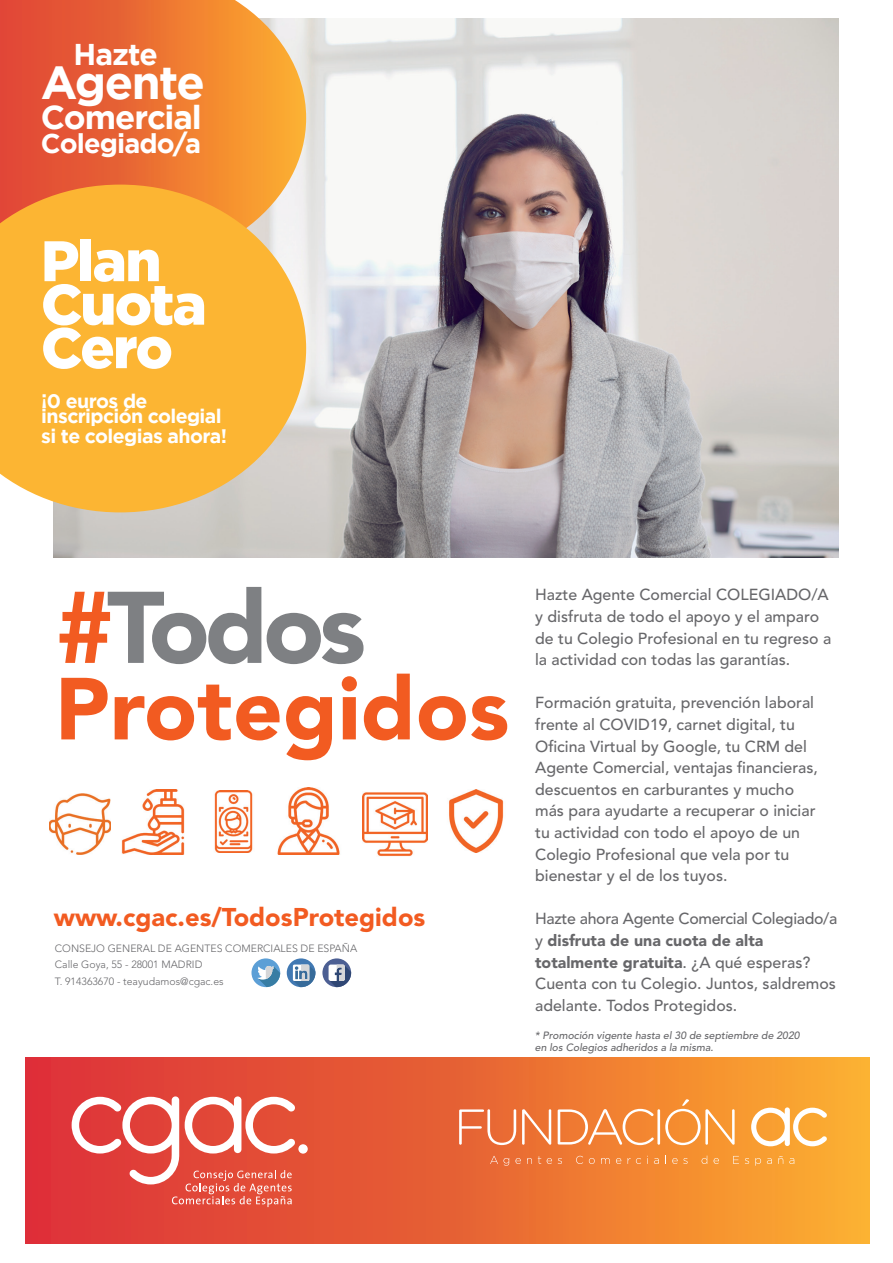
<style>
.page{position:relative;width:893px;height:1263px;background:#fff}
.page>*{position:absolute;margin:0;border:0;box-sizing:border-box;transform-origin:0 0}
.t1{font:900 100.5px "Avenir";letter-spacing:-.05em;color:#7e8083}
.t2{font:900 87px "Avenir";color:#f25b21}
.t3{font:900 57px/43.5px "Gotham";letter-spacing:-.035em;color:#fff}
.t4{font:700 46.5px "Gotham";letter-spacing:-.035em;color:#fff}
.t5{font:700 33px "Gotham";letter-spacing:-.03em;color:#fff}
.t6{font:700 30px "Gotham";letter-spacing:-.03em;color:#fff}
.t7{font:700 27px "Gotham";letter-spacing:-.03em;color:#fff}
.t8{font:900 25.5px "Avenir LT Std";color:#f25b21}
.t9{font:700 19.5px/15px "Gotham";letter-spacing:-.03em;color:#fff}
.t10{font:500 15.9px/21.6px "Avenir LT Std";color:#67676a}
.t11{font:300 10.5px/16.5px "Avenir LT Std";color:#67676a}
.t12{font:italic 500 10.5px/12px "Avenir LT Std";color:#67676a}
.s1{color:#f25b21}
.s2{font-weight:900}
</style>
<div class="page">
<img style="left:53px;top:19px;width:785px;height:538px">
<div style="left:251px;top:958px;width:29px;height:29px;background:#5c9fd6;border-radius:50%"></div>
<svg style="left:258px;top:966px;width:22px;height:21px"></svg>
<svg style="left:287px;top:958px;width:28px;height:29px"></svg>
<svg style="left:293px;top:964px;width:22px;height:23px"></svg>
<svg style="left:322px;top:958px;width:29px;height:29px"></svg>
<svg style="left:329px;top:964px;width:22px;height:23px"></svg>
<div style="left:25px;top:1058px;width:845px;height:185px;background:linear-gradient(to right,#da2839,#faaa2f)"></div>
<div style="left:298px;top:1144px;width:10px;height:9px;background:#fff;border-radius:50%"></div>
<svg style="left:72px;top:1096px;width:223px;height:111px"></svg>
<svg style="left:490px;top:1156px;width:19px;height:10px"></svg>
<svg style="left:515px;top:1158px;width:6px;height:6px"></svg>
<svg style="left:527px;top:1158px;width:5px;height:6px"></svg>
<svg style="left:538px;top:1156px;width:3px;height:8px"></svg>
<svg style="left:547px;top:1158px;width:5px;height:6px"></svg>
<svg style="left:558px;top:1158px;width:4px;height:6px"></svg>
<svg style="left:576px;top:1156px;width:7px;height:8px"></svg>
<svg style="left:589px;top:1158px;width:6px;height:6px"></svg>
<svg style="left:601px;top:1158px;width:9px;height:6px"></svg>
<svg style="left:616px;top:1158px;width:5px;height:6px"></svg>
<svg style="left:627px;top:1158px;width:14px;height:6px"></svg>
<svg style="left:654px;top:1158px;width:5px;height:6px"></svg>
<svg style="left:672px;top:1158px;width:16px;height:6px"></svg>
<svg style="left:701px;top:1155px;width:6px;height:9px"></svg>
<svg style="left:713px;top:1158px;width:6px;height:6px"></svg>
<svg style="left:733px;top:1156px;width:6px;height:8px"></svg>
<svg style="left:745px;top:1158px;width:4px;height:6px"></svg>
<svg style="left:755px;top:1158px;width:6px;height:8px"></svg>
<svg style="left:767px;top:1158px;width:5px;height:6px"></svg>
<svg style="left:778px;top:1156px;width:5px;height:8px"></svg>
<svg style="left:789px;top:1158px;width:5px;height:6px"></svg>
<svg style="left:751px;top:1107px;width:84px;height:39px"></svg>
<svg style="left:459px;top:1109px;width:57px;height:36px;background:#ec845b"></svg>
<svg style="left:522px;top:1109px;width:29px;height:36px"></svg>
<svg style="left:558px;top:1109px;width:96px;height:36px;background:#f3985a"></svg>
<hr style="left:657px;top:1109px;width:3px;height:36px;background:#fff">
<svg style="left:665px;top:1099px;width:70px;height:46px;background:#f7a352"></svg>
<svg style="left:0;top:0;width:306px;height:185px;background:#ec783c"></svg>
<svg style="left:0;top:185px;width:306px;height:327px;background:#f8b746"></svg>
<img style="left:49px;top:793px;width:62px;height:62px">
<img style="left:449px;top:790px;width:55px;height:62px">
<img style="left:214px;top:791px;width:39px;height:61px">
<img style="left:277px;top:787px;width:63px;height:67px">
<img style="left:121px;top:790px;width:64px;height:64px">
<img style="left:363px;top:792px;width:65px;height:64px">
<h3 class="t6" style="left:73px;top:37px;width:86px">Hazte</h3>
<h3 class="t4" style="left:41px;top:56px;width:166px">Agente</h3>
<h3 class="t5" style="left:41px;top:98px;width:162px">Comercial</h3>
<h3 class="t7" style="left:41px;top:128px;width:162px">Colegiado/a</h3>
<h3 class="t3" style="left:41px;top:238px;width:167px">Plan<br>Cuota<br>Cero</h3>
<p class="t9" style="left:41px;top:394px;width:182px">¡0 euros de inscripción colegial</p>
<p class="t9" style="left:41px;top:428px;width:187px">si te colegias ahora!</p>
<h1 class="t1" style="left:55px;top:542px;width:312px"><span class="s1">#</span>Todos</h1>
<h2 class="t2" style="left:55px;top:634px;width:456px">Protegidos</h2>
<h3 class="t8" style="left:54px;top:901px;width:373px">www.cgac.es/TodosProtegidos</h3>
<p class="t11" style="left:55px;top:940px;width:304px">CONSEJO GENERAL DE AGENTES COMERCIALES DE ESPAÑA<br>Calle Goya, 55 - 28001 MADRID<br>T. 914363670 - teayudamos@cgac.es</p>
<p class="t10" style="left:535px;top:584px;width:298px">Hazte Agente Comercial COLEGIADO/A y disfruta de todo el apoyo y el amparo de tu Colegio Profesional en tu regreso a la actividad con todas las garantías.</p>
<p class="t10" style="left:535px;top:692px;width:284px">Formación gratuita, prevención laboral frente al COVID19, carnet digital, tu Oficina Virtual by Google, tu CRM del Agente Comercial, ventajas financieras, descuentos en carburantes y mucho más para ayudarte a recuperar o iniciar tu actividad con todo el apoyo de un Colegio Profesional que vela por tu bienestar y el de los tuyos.</p>
<p class="t10" style="left:535px;top:908px;width:304px">Hazte ahora Agente Comercial Colegiado/a y <span class="s2">disfruta de una cuota de alta totalmente gratuita</span>. ¿A qué esperas?<br>Cuenta con tu Colegio. Juntos, saldremos adelante. Todos Protegidos.</p>
<p class="t12" style="left:535px;top:1029px;width:266px">* Promoción vigente hasta el 30 de septiembre de 2020 en los Colegios adheridos a la misma.</p>
</div>
